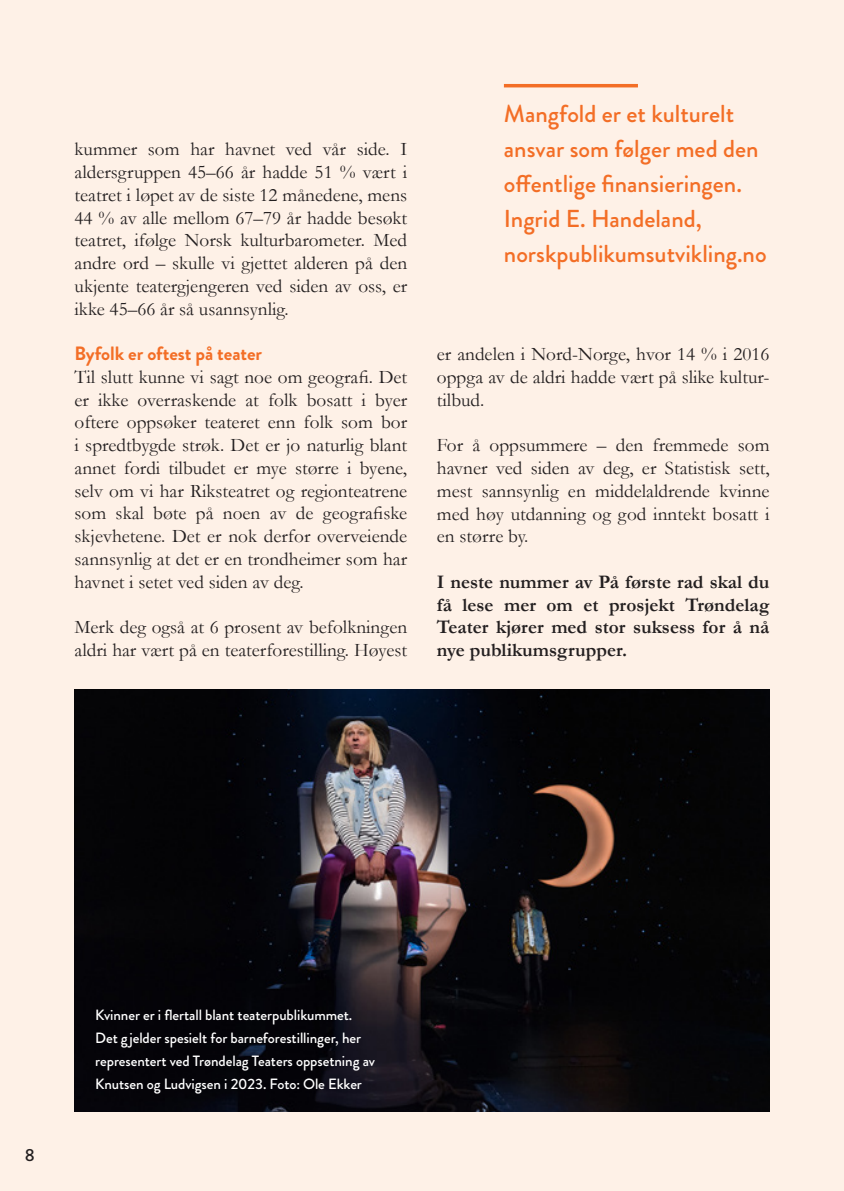
<style>
.page{position:relative;width:844px;height:1191px;background:#fff}
.page>*{position:absolute;margin:0;border:0;box-sizing:border-box;transform-origin:0 0}
.t1{font:500 24.5px/35px "Brandon Grotesque";color:#f36e26}
.t2{font:19.25px/22.8px "Garamond";color:#231f20;text-align:justify}
.t3{font:700 19.25px/22.8px "Garamond";color:#231f20;text-align:justify}
.mellomtittel{font:700 19.25px "Brandon Grotesque";letter-spacing:-.005em;color:#f36e26}
.t4{font:500 17.5px "Brandon Grotesque";color:#231f20}
.billdetekst{font:500 14.88px/22.8px "Brandon Grotesque";letter-spacing:-.005em;color:#fff}
</style>
<div class="page">
<div style="left:0;top:0;width:843px;height:1191px;background:#fef1e7"></div>
<hr style="left:504px;top:84px;width:133px;height:3px;background:#f36e26">
<img style="left:75px;top:690px;width:694px;height:421px">
<p class="t2" style="left:75px;top:137px;width:334px">kummer som har havnet ved vår side. I aldersgruppen 45–66 år hadde 51 % vært i teatret i løpet av de siste 12 månedene, mens 44 % av alle mellom 67–79 år hadde besøkt teatret, ifølge Norsk kulturbarometer. Med andre ord – skulle vi gjettet alderen på den ukjente teatergjengeren ved siden av oss, er ikke 45–66 år så usannsynlig.</p>
<p class="mellomtittel" style="left:75px;top:340px;width:189px">Byfolk er oftest på teater</p>
<p class="t2" style="left:75px;top:365px;width:334px">Til slutt kunne vi sagt noe om geografi. Det er ikke overraskende at folk bosatt i byer oftere oppsøker teateret enn folk som bor i spredtbygde strøk. Det er jo naturlig blant annet fordi tilbudet er mye større i byene, selv om vi har Riksteatret og regionteatrene som skal bøte på noen av de geografiske skjevhetene. Det er nok derfor overveiende sannsynlig at det er en trondheimer som har havnet i setet ved siden av deg.</p>
<p class="t2" style="left:75px;top:615px;width:334px">Merk deg også at 6 prosent av befolkningen aldri har vært på en teaterforestilling. Høyest</p>
<p class="t1" style="left:504px;top:97px;width:264px">Mangfold er et kulturelt ansvar som følger med den offentlige finansieringen.<br>Ingrid E. Handeland, norskpublikumsutvikling.no</p>
<p class="t2" style="left:437px;top:342px;width:334px">er andelen i Nord-Norge, hvor 14 % i 2016</p>
<p class="t2" style="left:437px;top:365px;width:334px">oppga av de aldri hadde vært på slike kultur-</p>
<p class="t2" style="left:437px;top:388px;width:49px">tilbud.</p>
<p class="t2" style="left:437px;top:433px;width:334px">For å oppsummere – den fremmede som havner ved siden av deg, er Statistisk sett, mest sannsynlig en middelaldrende kvinne med høy utdanning og god inntekt bosatt i en større by.</p>
<p class="t3" style="left:437px;top:570px;width:334px">I neste nummer av På første rad skal du få lese mer om et prosjekt Trøndelag Teater kjører med stor suksess for å nå nye publikumsgrupper.</p>
<p class="t4" style="left:25px;top:1143px;width:12px">8</p>
<p class="billdetekst" style="left:95px;top:1004px;width:281px">Kvinner er i flertall blant teaterpublikummet.<br>Det gjelder spesielt for barneforestillinger, her representert ved Trøndelag Teaters oppsetning av Knutsen og Ludvigsen i 2023. Foto: Ole Ekker</p>
</div>
